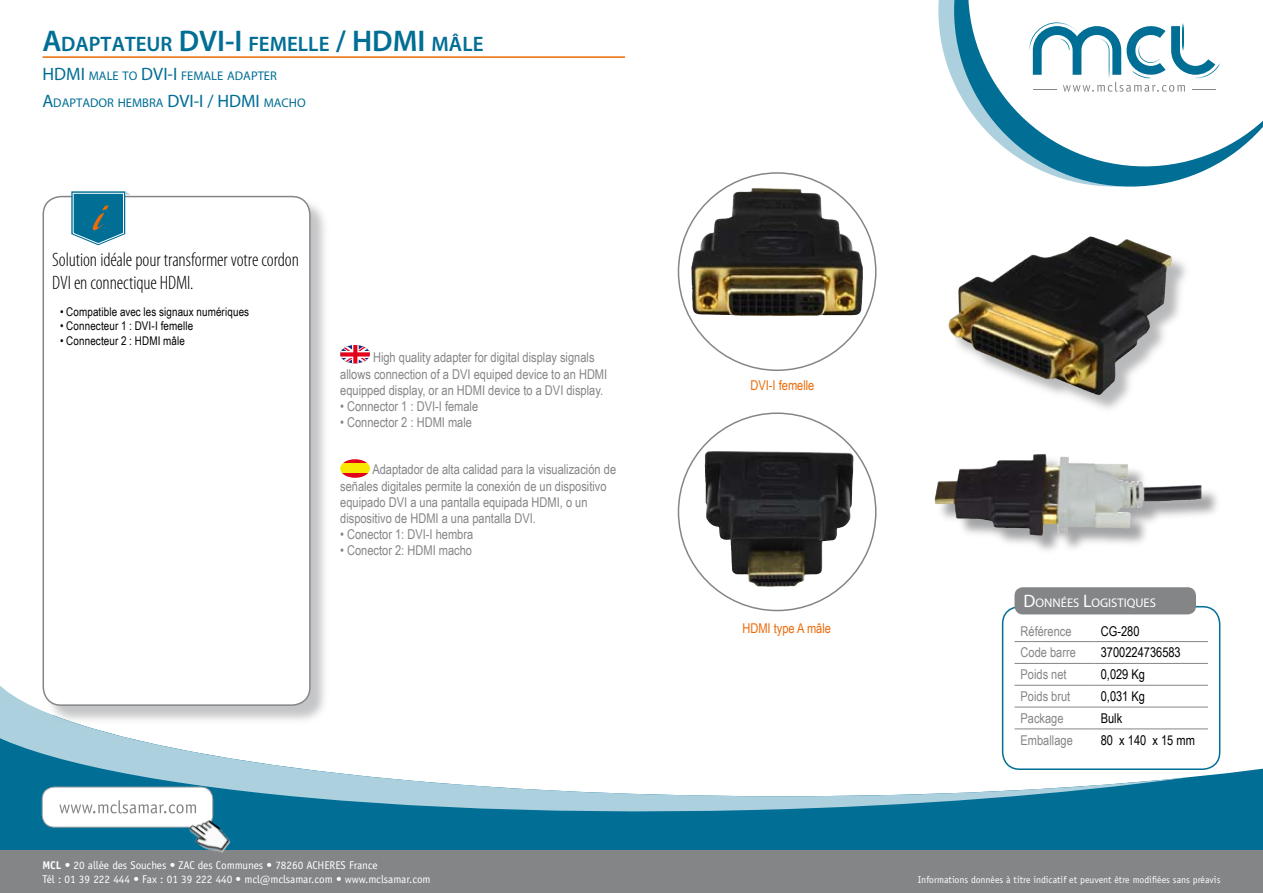
<style>
.page{position:relative;width:1263px;height:893px;background:#fff}
.page>*{position:absolute;margin:0;border:0;box-sizing:border-box;transform-origin:0 0}
.t1{font:600 21px "Myriad Pro";color:#006e95}
.t2{font:300 condensed 19.5px/23.4px "Myriad Pro";letter-spacing:-.005em;color:#000}
.t3{font:13.5px/16.2px "Arial Narrow";color:#848587}
.t4{font:13.5px "Arial Narrow";color:#000}
.t5{font:13.5px "Arial Narrow";color:#eb6b09}
.t6{font:12.6px/26.5px "Myriad Pro";color:#006e95}
.t7{font:12.6px "Myriad Pro";color:#fff}
.t8{font:12px "Arial Narrow";letter-spacing:.01em;color:#000}
.t9{font:11.25px/13.5px "Officina Sans Std";letter-spacing:-.005em;color:#fff}
.t10{font:9.75px "Officina Sans Std";color:#fff}
.s1{font-size:30px}
.s2{font-size:18px}
.s3{font-weight:700}
</style>
<div class="page">
<svg style="left:938px;top:0;width:16px;height:83px"></svg>
<svg style="left:954px;top:0;width:259px;height:187px"></svg>
<svg style="left:968px;top:0;width:295px;height:166px"></svg>
<svg style="left:0;top:715px;width:1263px;height:135px;background:#197c9f"></svg>
<svg style="left:0;top:652px;width:1188px;height:169px"></svg>
<div style="left:0;top:850px;width:1263px;height:43px;background:#848587"></div>
<div style="left:42px;top:787px;width:171px;height:40px;background:#fff;border-radius:12px"></div>
<div style="left:42px;top:787px;width:171px;height:40px;border:1px solid #a1a2a4;border-radius:12px"></div>
<img style="left:185px;top:813px;width:49px;height:40px">
<svg style="left:1029px;top:22px;width:191px;height:70px"></svg>
<hr style="left:43px;top:56px;width:582px;height:2px;background:#eb6b09">
<svg style="left:340px;top:345px;width:30px;height:18px"></svg>
<svg style="left:340px;top:459px;width:30px;height:19px"></svg>
<div style="left:1002px;top:606px;width:218px;height:164px;border:2px solid #006e95;border-radius:17px"></div>
<div style="left:1014px;top:587px;width:182px;height:27px;background:#848587;border-radius:9px"></div>
<hr style="left:1014px;top:641px;width:81px;height:1px;background:#848587">
<hr style="left:1095px;top:641px;width:113px;height:1px;background:#848587">
<hr style="left:1014px;top:663px;width:81px;height:1px;background:#848587">
<hr style="left:1095px;top:663px;width:113px;height:1px;background:#848587">
<hr style="left:1014px;top:685px;width:81px;height:1px;background:#848587">
<hr style="left:1095px;top:685px;width:113px;height:1px;background:#848587">
<hr style="left:1014px;top:707px;width:81px;height:1px;background:#848587">
<hr style="left:1095px;top:707px;width:113px;height:1px;background:#848587">
<hr style="left:1014px;top:728px;width:81px;height:1px;background:#848587">
<hr style="left:1095px;top:728px;width:113px;height:1px;background:#848587">
<div style="left:949px;top:237px;width:243px;height:178px;background:#a1a2a4;opacity:.75"></div>
<img style="left:1012px;top:304px;width:151px;height:91px">
<div style="left:44px;top:197px;width:287px;height:530px;background:#b1b2b4;opacity:.75"></div>
<div style="left:43px;top:197px;width:267px;height:508px;background:#fff;border-radius:18px"></div>
<div style="left:43px;top:196px;width:268px;height:510px;border:2px solid #848587;border-radius:18px"></div>
<svg style="left:71px;top:191px;width:59px;height:54px"></svg>
<svg style="left:59px;top:800px;width:137px;height:13px"></svg>
<img style="left:691px;top:189px;width:172px;height:127px">
<img style="left:704px;top:451px;width:150px;height:136px">
<div style="left:935px;top:454px;width:287px;height:101px;background:#848587;opacity:.75"></div>
<img style="left:934px;top:454px;width:267px;height:82px">
<h1 class="t1" style="left:43px;top:31px;width:442px"><span class="s1">A</span>DAPTATEUR <span class="s1">DVI-I</span> FEMELLE <span class="s1">/ HDM I</span> MÂLE</h1>
<p class="t6" style="left:43px;top:63px;width:265px"><span class="s2">HDMI</span> MALE TO <span class="s2">DVI-I</span> FEMALE ADAPTER<br><span class="s2">A</span>DAPTADOR HEMBRA <span class="s2">DVI-I / HDMI</span> MACHO</p>
<h2 class="t2" style="left:52px;top:247px;width:248px">Solution idéale pour transformer votre cordon<br>DVI en connectique HDMI.</h2>
<p class="t8" style="left:60px;top:303px;width:191px">• Compatible avec les signaux numériques</p>
<p class="t8" style="left:60px;top:317px;width:135px">• Connecteur 1 : DVI-I femelle</p>
<p class="t8" style="left:60px;top:332px;width:126px">• Connecteur 2 : HDMI mâle</p>
<p class="t3" style="left:340px;top:349px;width:269px;text-indent:33px">High quality adapter for digital display signals allows connection of a DVI equiped device to an HDMI equipped display, or an HDMI device to a DVI display.</p>
<p class="t3" style="left:340px;top:398px;width:140px">• Connector 1 : DVI-I female</p>
<p class="t3" style="left:340px;top:414px;width:133px">• Connector 2 : HDMI male</p>
<p class="t3" style="left:340px;top:461px;width:277px;text-indent:32px">Adaptador de alta calidad para la visualización de señales digitales permite la conexión de un dispositivo equipado DVI a una pantalla equipada HDMI, o un dispositivo de HDMI a una pantalla DVI.</p>
<p class="t3" style="left:340px;top:526px;width:135px">• Conector 1: DVI-I hembra</p>
<p class="t3" style="left:340px;top:542px;width:133px">• Conector 2: HDMI macho</p>
<p class="t9" style="left:42px;top:858px;width:390px"><span class="s3">MCL •</span> 20 allée des Souches • ZAC des Communes • 78260 ACHERES France<br>Tél : 01 39 222 444 • Fax : 01 39 222 440 • mcl@mclsamar.com • www.mclsamar.com</p>
<p class="t5" style="left:750px;top:376px;width:65px">DVI-I femelle</p>
<p class="t5" style="left:742px;top:618px;width:90px">HDMI type A mâle</p>
<p class="t7" style="left:1023px;top:595px;width:134px"><span class="s2">D</span>ONNÉES <span class="s2">L</span>OGISTIQUES</p>
<p class="t3" style="left:1020px;top:622px;width:53px">Référence</p>
<p class="t4" style="left:1101px;top:621px;width:40px">CG-280</p>
<p class="t3" style="left:1020px;top:644px;width:57px">Code barre</p>
<p class="t4" style="left:1101px;top:643px;width:82px">3700224736583</p>
<p class="t3" style="left:1020px;top:666px;width:48px">Poids net</p>
<p class="t4" style="left:1101px;top:665px;width:46px">0,029 Kg</p>
<p class="t3" style="left:1020px;top:688px;width:51px">Poids brut</p>
<p class="t4" style="left:1101px;top:686px;width:46px">0,031 Kg</p>
<p class="t3" style="left:1020px;top:709px;width:45px">Package</p>
<p class="t4" style="left:1101px;top:708px;width:23px">Bulk</p>
<p class="t3" style="left:1020px;top:731px;width:54px">Emballage</p>
<p class="t4" style="left:1101px;top:730px;width:96px">80 x 140 x 15 mm</p>
<p class="t10" style="left:918px;top:874px;width:304px">Informations données à titre indicatif et peuvent être modifiées sans préavis</p>
</div>
